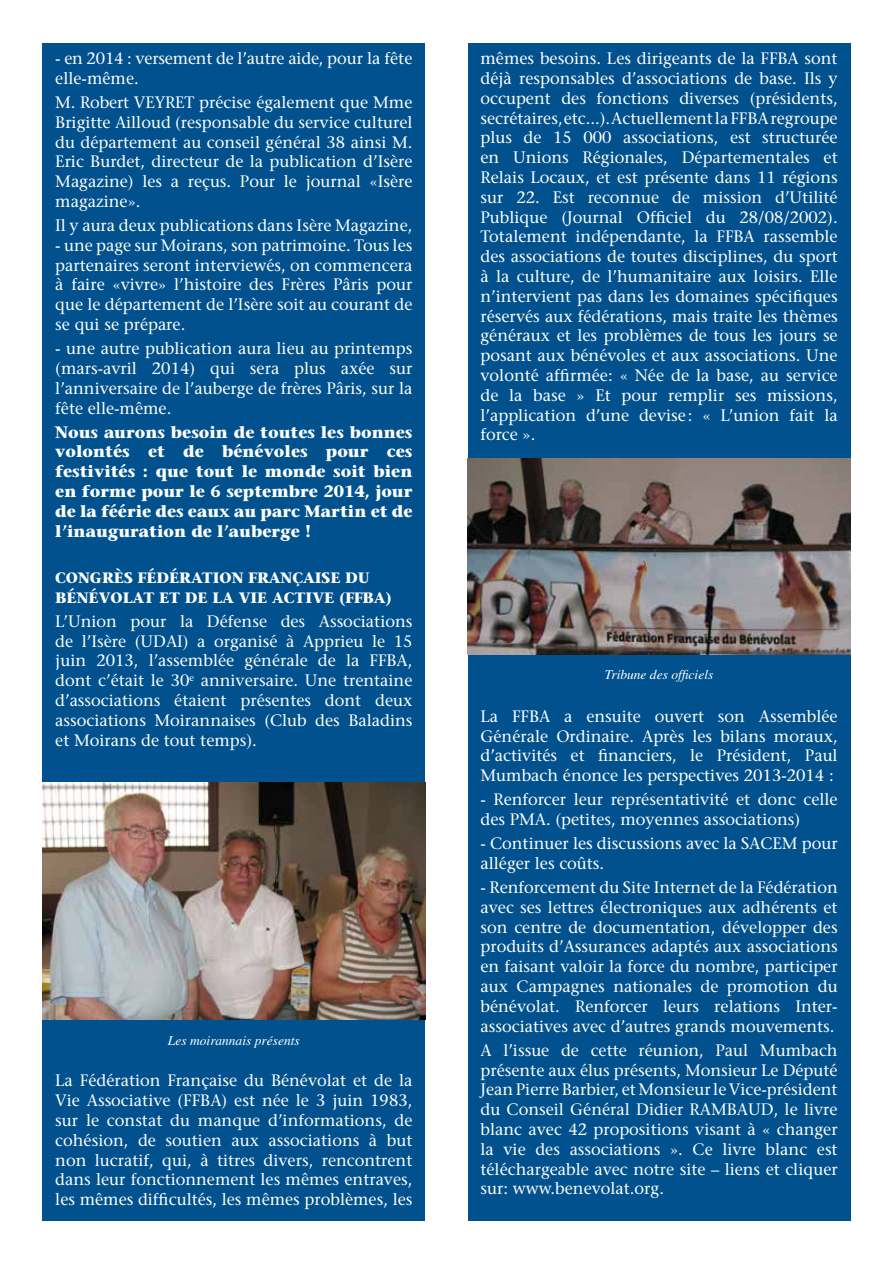
<style>
.page{position:relative;width:893px;height:1263px;background:#fff}
.page>*{position:absolute;margin:0;border:0;box-sizing:border-box;transform-origin:0 0}
.t1{font:16.5px/19.8px "Stone Serif";color:#fff;text-align:justify}
.t2{font:700 16.5px/19.8px "Stone Serif";color:#fff;text-align:justify}
.t3{font:700 15px/19.8px "Stone Serif";color:#fff}
.t4{font:italic 13.5px "Times";color:#fff}
</style>
<div class="page">
<div style="left:43px;top:43px;width:382px;height:1177px;background:#00518d"></div>
<div style="left:468px;top:43px;width:382px;height:1177px;background:#00518d"></div>
<img style="left:43px;top:782px;width:382px;height:238px">
<img style="left:468px;top:458px;width:382px;height:196px">
<p class="t1" style="left:55px;top:48px;width:359px">- en 2014 : versement de l’autre aide, pour la fête elle-même.</p>
<p class="t1" style="left:55px;top:92px;width:121px">M. Robert Veyret</p>
<p class="t1" style="left:55px;top:92px;width:359px;text-indent:144px">précise également que Mme Brigitte Ailloud (responsable du service culturel du département au conseil général 38 ainsi M.<br>Eric Burdet, directeur de la publication d’Isère Magazine) les a reçus. Pour le journal «Isère magazine».</p>
<p class="t1" style="left:55px;top:215px;width:359px">Il y aura deux publications dans Isère Magazine,</p>
<p class="t1" style="left:55px;top:235px;width:359px">- une page sur Moirans, son patrimoine. Tous les partenaires seront interviewés, on commencera à faire «vivre» l’histoire des Frères Pâris pour que le département de l’Isère soit au courant de se qui se prépare.</p>
<p class="t1" style="left:55px;top:338px;width:359px">- une autre publication aura lieu au printemps (mars-avril 2014) qui sera plus axée sur l’anniversaire de l’auberge de frères Pâris, sur la fête elle-même.</p>
<p class="t2" style="left:55px;top:422px;width:359px">Nous aurons besoin de toutes les bonnes volontés et de bénévoles pour ces festivités : que tout le monde soit bien en forme pour le 6 septembre 2014, jour de la féérie des eaux au parc Martin et de l’inauguration de l’auberge !</p>
<p class="t3" style="left:55px;top:567px;width:338px">Congrès Fédération française du bénévolat et de la vie active (FFBA)</p>
<p class="t1" style="left:55px;top:611px;width:359px">L’Union pour la Défense des Associations de l’Isère (UDAI) a organisé à Apprieu le 15 juin 2013, l’assemblée générale de la FFBA, dont c’était le 30<sup>e</sup> anniversaire. Une trentaine d’associations étaient présentes dont deux associations Moirannaises (Club des Baladins et Moirans de tout temps).</p>
<p class="t4" style="left:168px;top:1033px;width:133px">Les moirannais présents</p>
<p class="t1" style="left:55px;top:1071px;width:359px">La Fédération Française du Bénévolat et de la Vie Associative (FFBA) est née le 3 juin 1983, sur le constat du manque d’informations, de cohésion, de soutien aux associations à but non lucratif, qui, à titres divers, rencontrent dans leur fonctionnement les mêmes entraves, les mêmes difficultés, les mêmes problèmes, les</p>
<p class="t1" style="left:480px;top:48px;width:359px">mêmes besoins. Les dirigeants de la FFBA sont déjà responsables d’associations de base. Ils y occupent des fonctions diverses (présidents, secrétaires, etc...). Actuellement la FFBA regroupe plus de 15 000 associations, est structurée en Unions Régionales, Départementales et Relais Locaux, et est présente dans 11 régions sur 22. Est reconnue de mission d’Utilité Publique (Journal Officiel du 28/08/2002).<br>Totalement indépendante, la FFBA rassemble des associations de toutes disciplines, du sport à la culture, de l’humanitaire aux loisirs. Elle n’intervient pas dans les domaines spécifiques réservés aux fédérations, mais traite les thèmes généraux et les problèmes de tous les jours se posant aux bénévoles et aux associations. Une volonté affirmée: « Née de la base, au service de la base » Et pour remplir ses missions, l’application d’une devise : « L’union fait la force ».</p>
<p class="t4" style="left:605px;top:667px;width:110px">Tribune des officiels</p>
<p class="t1" style="left:480px;top:706px;width:359px">La FFBA a ensuite ouvert son Assemblée Générale Ordinaire. Après les bilans moraux, d’activités et financiers, le Président, Paul Mumbach énonce les perspectives 2013-2014 :</p>
<p class="t1" style="left:480px;top:789px;width:359px">- Renforcer leur représentativité et donc celle des PMA. (petites, moyennes associations)</p>
<p class="t1" style="left:480px;top:833px;width:359px">- Continuer les discussions avec la SACEM pour alléger les coûts.</p>
<p class="t1" style="left:480px;top:877px;width:359px">- Renforcement du Site Internet de la Fédération avec ses lettres électroniques aux adhérents et son centre de documentation, développer des produits d’Assurances adaptés aux associations en faisant valoir la force du nombre, participer aux Campagnes nationales de promotion du bénévolat. Renforcer leurs relations Inter&shy;associatives avec d’autres grands mouvements.</p>
<p class="t1" style="left:480px;top:1040px;width:359px">A l’issue de cette réunion, Paul Mumbach présente aux élus présents, Monsieur Le Député Jean Pierre Barbier, et Monsieur le Vice-président du Conseil Général Didier RAMBAUD, le livre blanc avec 42 propositions visant à « changer la vie des associations ». Ce livre blanc est téléchargeable avec notre site – liens et cliquer sur: www.benevolat.org.</p>
</div>
